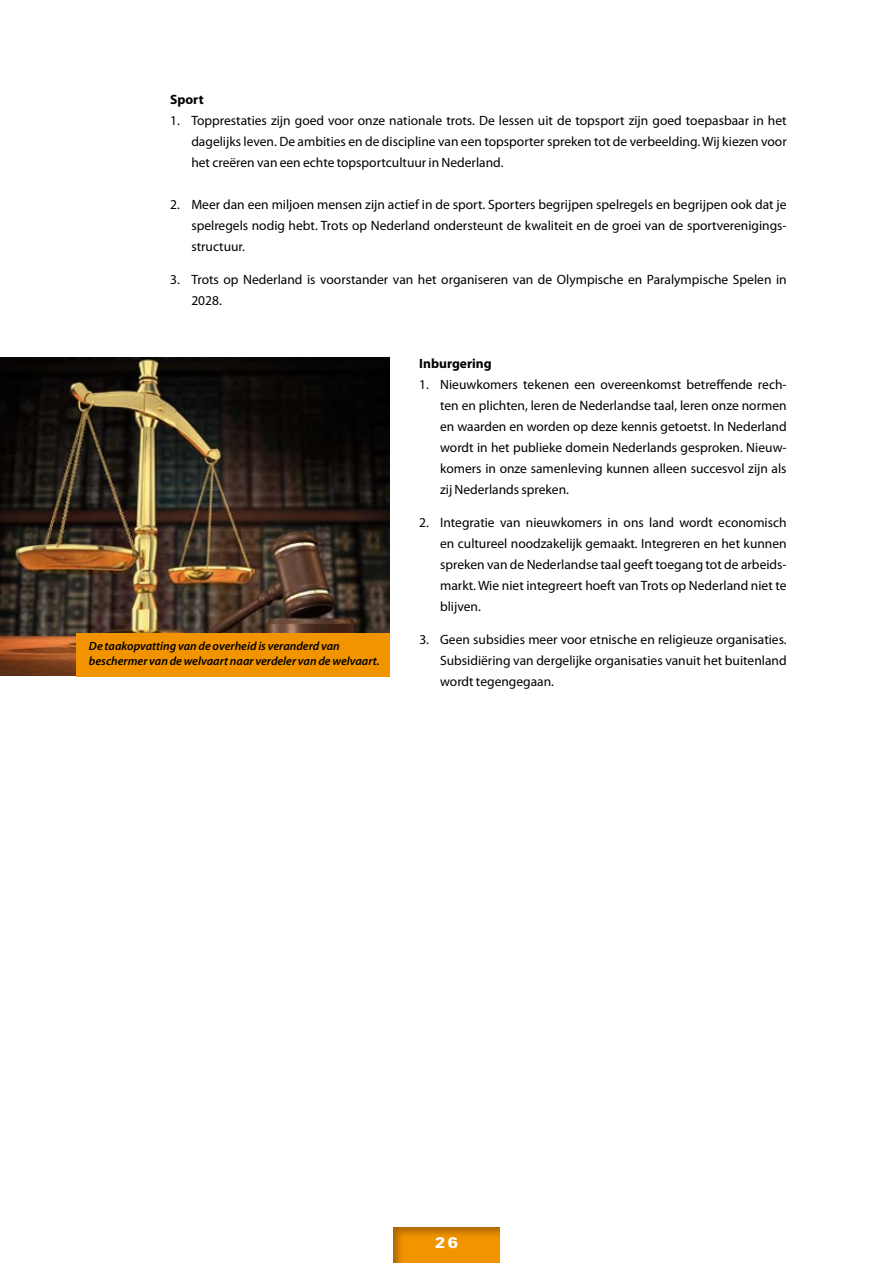
<style>
.page{position:relative;width:893px;height:1263px;background:#fff}
.page>*{position:absolute;margin:0;border:0;box-sizing:border-box;transform-origin:0 0}
.t1{font:900 15.45px "Univers";color:#fff}
.t2{font:13.5px/21px "Myriad Pro";color:#000;text-align:justify}
.t3{font:700 13.5px "Myriad Pro";color:#000}
.t4{font:italic 600 12px/15px "Myriad Pro";color:#000}
</style>
<div class="page">
<img style="left:0;top:357px;width:389px;height:319px">
<div style="left:76px;top:633px;width:314px;height:43px;background:#f29400"></div>
<div style="left:391px;top:1225px;width:110px;height:38px;background:#000;opacity:.3"></div>
<p class="t3" style="left:170px;top:90px;width:35px">Sport</p>
<p class="t2" style="left:191px;top:109px;width:597px;text-indent:-21px">1. Topprestaties zijn goed voor onze nationale trots. De lessen uit de topsport zijn goed toepasbaar in het dagelijks leven. De ambities en de discipline van een topsporter spreken tot de verbeelding. Wij kiezen voor het creëren van een echte topsportcultuur in Nederland.</p>
<p class="t2" style="left:191px;top:193px;width:597px;text-indent:-21px">2. Meer dan een miljoen mensen zijn actief in de sport. Sporters begrijpen spelregels en begrijpen ook dat je spelregels nodig hebt. Trots op Nederland ondersteunt de kwaliteit en de groei van de sportverenigings&shy;structuur.</p>
<p class="t2" style="left:191px;top:268px;width:597px;text-indent:-21px">3. Trots op Nederland is voorstander van het organiseren van de Olympische en Paralympische Spelen in<br>2028.</p>
<p class="t4" style="left:89px;top:638px;width:292px">De taakopvatting van de overheid is veranderd van beschermer van de welvaart naar verdeler van de welvaart.</p>
<p class="t3" style="left:419px;top:354px;width:74px">Inburgering</p>
<p class="t2" style="left:440px;top:373px;width:348px;text-indent:-21px">1. Nieuwkomers tekenen een overeenkomst betreffende rech&shy;ten en plichten, leren de Nederlandse taal, leren onze normen en waarden en worden op deze kennis getoetst. In Nederland wordt in het publieke domein Nederlands gesproken. Nieuw&shy;komers in onze samenleving kunnen alleen succesvol zijn als zij Nederlands spreken.</p>
<p class="t2" style="left:440px;top:511px;width:348px;text-indent:-21px">2. Integratie van nieuwkomers in ons land wordt economisch en cultureel noodzakelijk gemaakt. Integreren en het kunnen spreken van de Nederlandse taal geeft toegang tot de arbeids&shy;markt. Wie niet integreert hoeft van Trots op Nederland niet te blijven.</p>
<p class="t2" style="left:440px;top:629px;width:348px;text-indent:-21px">3. Geen subsidies meer voor etnische en religieuze organisaties.<br>Subsidiëring van dergelijke organisaties vanuit het buitenland wordt tegengegaan.</p>
<p class="t1" style="left:435px;top:1233px;width:24px">26</p>
</div>
